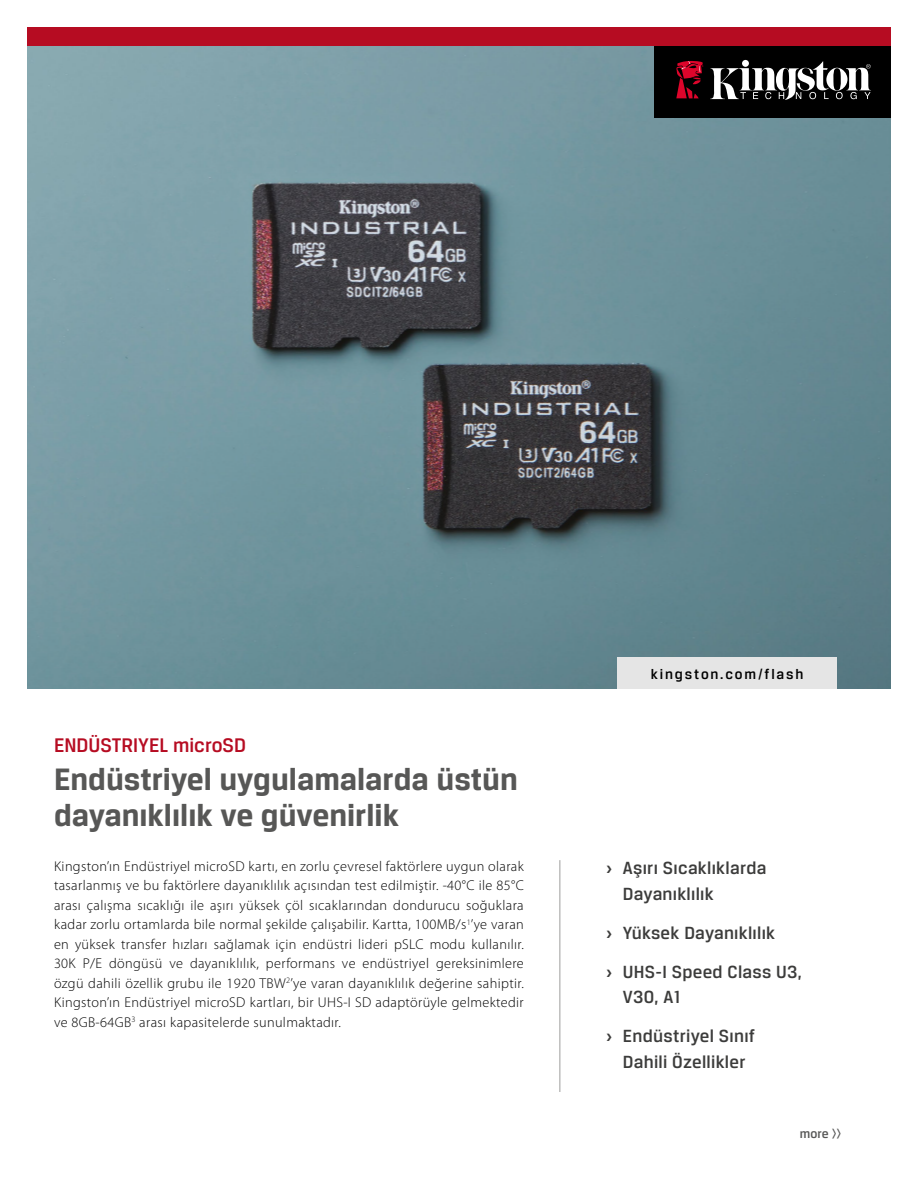
<style>
.page{position:relative;width:918px;height:1188px;background:#fff}
.page>*{position:absolute;margin:0;border:0;box-sizing:border-box;transform-origin:0 0}
.t1{font:700 33px/36px "Breuer Text";color:#575756}
.t2{font:500 21px "Breuer Text";color:#b60c22}
.t3{font:500 18.75px/39px "Breuer Text";letter-spacing:.015em;color:#3c3c3b}
.t4{font:500 15px "Breuer Text";letter-spacing:.12em;color:#000}
.t5{font:300 14.25px/19.5px "Myriad Pro";letter-spacing:.025em;color:#000;text-align:justify}
.t6{font:500 13.5px "Breuer Text";color:#575756}
.s1{font-weight:700}
</style>
<div class="page">
<img style="left:27px;top:46px;width:864px;height:642px">
<div style="left:27px;top:27px;width:864px;height:19px;background:#b60c22"></div>
<div style="left:655px;top:46px;width:236px;height:71px;background:#000"></div>
<svg style="left:710px;top:61px;width:161px;height:39px"></svg>
<svg style="left:676px;top:60px;width:28px;height:39px"></svg>
<div style="left:617px;top:657px;width:220px;height:31px;background:#e5e5e5"></div>
<hr style="left:559px;top:860px;width:1px;height:232px;background:#a8a8a7">
<h2 class="t2" style="left:54px;top:733px;width:194px">ENDÜSTRIYEL microSD</h2>
<h1 class="t1" style="left:54px;top:760px;width:465px">Endüstriyel uygulamalarda üstün dayanıklılık ve güvenirlik</h1>
<p class="t5" style="left:54px;top:856px;width:471px">Kingston’ın Endüstriyel microSD kartı, en zorlu çevresel faktörlere uygun olarak tasarlanmış ve bu faktörlere dayanıklılık açısından test edilmiştir. -40°C ile 85°C arası çalışma sıcaklığı ile aşırı yüksek çöl sıcaklarından dondurucu soğuklara kadar zorlu ortamlarda bile normal şekilde çalışabilir. Kartta, 100MB/s<sup>1</sup>’ye varan en yüksek transfer hızları sağlamak için endüstri lideri pSLC modu kullanılır.<br>30K P/E döngüsü ve dayanıklılık, performans ve endüstriyel gereksinimlere özgü dahili özellik grubu ile 1920 TBW<sup>2</sup>’ye varan dayanıklılık değerine sahiptir.<br>Kingston’ın Endüstriyel microSD kartları, bir UHS-I SD adaptörüyle gelmektedir ve 8GB-64GB<sup>3</sup> arası kapasitelerde sunulmaktadır.</p>
<p class="t4" style="left:651px;top:666px;width:154px">kingston.com/flash</p>
<h3 class="t3" style="left:623px;top:855px;width:145px;line-height:25.5px;text-indent:-17px"><span class="s1">›</span> Aşırı Sıcaklıklarda<br>Dayanıklılık</h3>
<h3 class="t3" style="left:606px;top:913px;width:197px"><span class="s1">›</span> Yüksek Dayanıklılık<br><span class="s1">›</span> UHS-I Speed Class U3,</h3>
<h3 class="t3" style="left:606px;top:977px;width:150px;text-indent:17px">V30, A1<br><span class="s1">›</span> Endüstriyel Sınıf</h3>
<h3 class="t3" style="left:623px;top:1042px;width:124px">Dahili Özellikler</h3>
<p class="t6" style="left:800px;top:1126px;width:43px">more &gt;&gt;</p>
</div>
